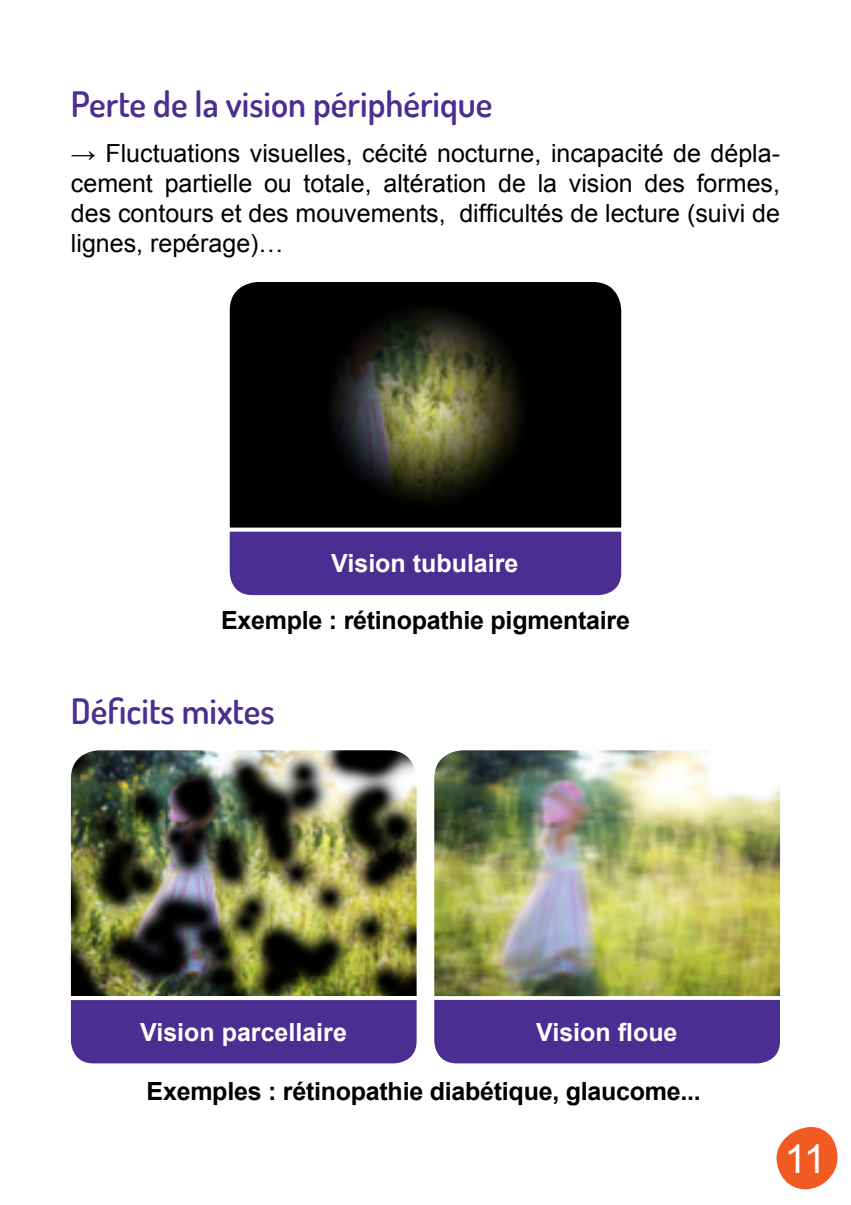
<style>
.page{position:relative;width:851px;height:1205px;background:#fff}
.page>*{position:absolute;margin:0;border:0;box-sizing:border-box;transform-origin:0 0}
.t1{font:40px "Arial";color:#fff}
.titre_H2{font:600 35px "Dosis";color:#4b2e91}
.t2{font:25px/30px "Arial";color:#000;text-align:justify}
.t3{font:700 25px "Arial";letter-spacing:-.01em;color:#000}
.t4{font:700 25px "Arial";color:#fff}
</style>
<div class="page">
<svg style="left:776px;top:1127px;width:61px;height:62px"></svg>
<img style="left:230px;top:282px;width:391px;height:245px">
<div style="left:230px;top:532px;width:391px;height:63px;background:#4b2e91"></div>
<img style="left:434px;top:750px;width:346px;height:246px">
<div style="left:434px;top:1000px;width:345px;height:63px;background:#4b2e91"></div>
<img style="left:71px;top:750px;width:345px;height:246px">
<div style="left:71px;top:1000px;width:345px;height:63px;background:#4b2e91"></div>
<h2 class="titre_H2" style="left:71px;top:82px;width:423px">Perte de la vision périphérique</h2>
<p class="t2" style="left:71px;top:138px;width:710px">→ Fluctuations visuelles, cécité nocturne, incapacité de dépla&shy;cement partielle ou totale, altération de la vision des formes, des contours et des mouvements, difficultés de lecture (suivi de lignes, repérage)…</p>
<p class="t4" style="left:331px;top:547px;width:189px">Vision tubulaire</p>
<p class="t3" style="left:221px;top:604px;width:410px">Exemple : rétinopathie pigmentaire</p>
<h2 class="titre_H2" style="left:71px;top:688px;width:205px">Déficits mixtes</h2>
<p class="t4" style="left:140px;top:1015px;width:208px">Vision parcellaire</p>
<p class="t4" style="left:536px;top:1015px;width:143px">Vision floue</p>
<p class="t3" style="left:146px;top:1075px;width:555px">Exemples : rétinopathie diabétique, glaucome...</p>
<h1 class="t1" style="left:784px;top:1132px;width:43px">11</h1>
</div>
